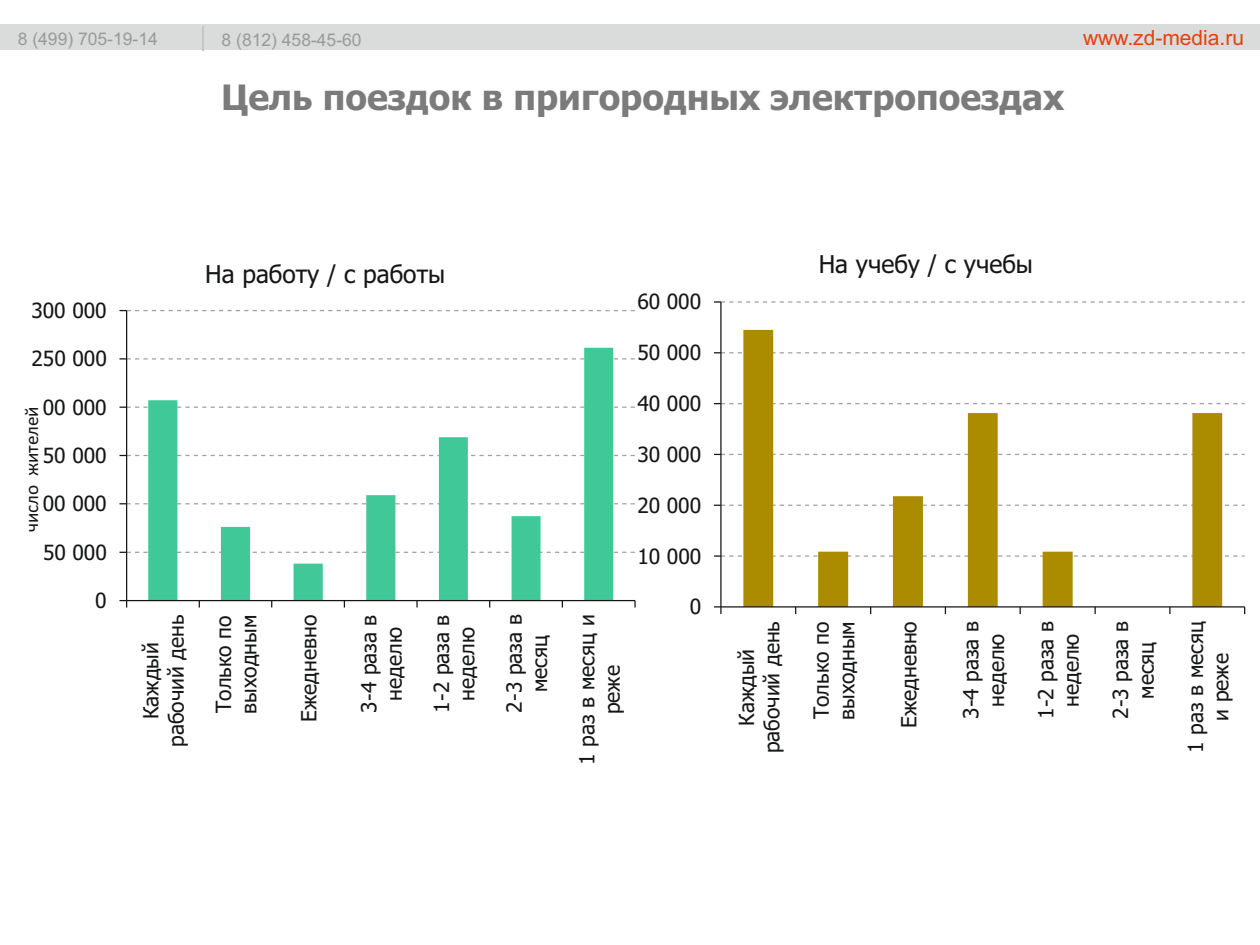
<style>
.page{position:relative;width:1260px;height:945px;background:#fff}
.page>*{position:absolute;margin:0;border:0;box-sizing:border-box;transform-origin:0 0}
.t1{font:700 35px "Tahoma";color:#7a7b7a}
.t2{font:24.5px "Tahoma";color:#151616}
.t3{font:21px/25.4px "Tahoma";color:#151616;text-align:center}
.t4{font:21px "Arial";color:#e6400e}
.t5{font:19.25px "Calibri";color:#151616}
.t6{font:17.5px "Arial";color:#999}
</style>
<div class="page">
<svg style="left:148px;top:348px;width:465px;height:252px"></svg>
<hr style="left:126px;top:311px;width:1px;height:290px;background:#151616">
<svg style="left:119px;top:552px;width:516px;height:1px"></svg>
<svg style="left:119px;top:503px;width:516px;height:1px"></svg>
<svg style="left:119px;top:455px;width:516px;height:1px"></svg>
<svg style="left:119px;top:407px;width:516px;height:1px"></svg>
<svg style="left:119px;top:358px;width:516px;height:2px"></svg>
<svg style="left:119px;top:310px;width:516px;height:1px"></svg>
<hr style="left:127px;top:600px;width:508px;height:1px;background:#151616">
<svg style="left:119px;top:600px;width:8px;height:8px"></svg>
<svg style="left:416px;top:601px;width:2px;height:7px"></svg>
<svg style="left:634px;top:601px;width:2px;height:7px"></svg>
<svg style="left:743px;top:330px;width:479px;height:276px"></svg>
<hr style="left:720px;top:302px;width:2px;height:305px;background:#151616">
<svg style="left:714px;top:555px;width:531px;height:2px"></svg>
<svg style="left:714px;top:505px;width:531px;height:1px"></svg>
<svg style="left:714px;top:454px;width:531px;height:1px"></svg>
<svg style="left:714px;top:403px;width:531px;height:1px"></svg>
<svg style="left:714px;top:352px;width:531px;height:1px"></svg>
<svg style="left:714px;top:301px;width:531px;height:2px"></svg>
<hr style="left:721px;top:606px;width:524px;height:2px;background:#151616">
<svg style="left:714px;top:606px;width:8px;height:8px"></svg>
<svg style="left:1169px;top:607px;width:2px;height:7px"></svg>
<div style="left:0;top:20px;width:1260px;height:30px;background:#dadcdb"></div>
<hr style="left:202px;top:26px;width:2px;height:24px;background:#c5c5c5">
<div style="left:0;top:3px;width:1260px;height:21px;background:#fff"></div>
<p class="t6" style="left:18px;top:33px;width:142px">8 (499) 705-19-14</p>
<p class="t6" style="left:222px;top:33px;width:142px">8 (812) 458-45-60</p>
<p class="t4" style="left:1083px;top:30px;width:163px">www.zd-media.ru</p>
<h1 class="t1" style="left:221px;top:83px;width:845px">Цель поездок в пригородных электропоездах</h1>
<p class="t3" style="left:31px;top:299px;width:77px">300 000</p>
<p class="t3" style="left:31px;top:348px;width:77px">250 000</p>
<p class="t3" style="left:31px;top:396px;width:77px">200 000</p>
<p class="t5" style="left:24px;top:532px;width:128px;rotate:-90deg">число жителей</p>
<p class="t3" style="left:31px;top:444px;width:77px">150 000</p>
<p class="t3" style="left:31px;top:493px;width:77px">100 000</p>
<p class="t3" style="left:43px;top:541px;width:65px">50 000</p>
<p class="t3" style="left:95px;top:589px;width:13px">0</p>
<p class="t2" style="left:205px;top:264px;width:241px">На работу / с работы</p>
<p class="t3" style="left:637px;top:291px;width:65px">60 000</p>
<p class="t3" style="left:637px;top:342px;width:65px">50 000</p>
<p class="t3" style="left:637px;top:392px;width:66px">40 000</p>
<p class="t3" style="left:637px;top:443px;width:65px">30 000</p>
<p class="t3" style="left:140px;top:747px;width:134px;rotate:-90deg">Каждый рабочий день</p>
<p class="t3" style="left:213px;top:714px;width:100px;text-align:left;rotate:-90deg">Только по выходным</p>
<p class="t3" style="left:298px;top:722px;width:108px;rotate:-90deg">Ежедневно</p>
<p class="t3" style="left:358px;top:713px;width:100px;rotate:-90deg">3-4 раза в неделю</p>
<p class="t3" style="left:431px;top:713px;width:100px;rotate:-90deg">1-2 раза в неделю</p>
<p class="t3" style="left:503px;top:713px;width:100px;rotate:-90deg">2-3 раза в месяц</p>
<p class="t3" style="left:576px;top:765px;width:152px;rotate:-90deg">1 раз в месяц и реже</p>
<p class="t3" style="left:637px;top:494px;width:65px">20 000</p>
<p class="t3" style="left:637px;top:545px;width:66px">10 000</p>
<p class="t3" style="left:690px;top:596px;width:13px">0</p>
<p class="t2" style="left:819px;top:254px;width:216px">На учебу / с учебы</p>
<p class="t3" style="left:736px;top:753px;width:134px;rotate:-90deg">Каждый рабочий день</p>
<p class="t3" style="left:810px;top:720px;width:100px;text-align:left;rotate:-90deg">Только по выходным</p>
<p class="t3" style="left:898px;top:728px;width:108px;rotate:-90deg">Ежедневно</p>
<p class="t3" style="left:960px;top:719px;width:100px;rotate:-90deg">3-4 раза в неделю</p>
<p class="t3" style="left:1035px;top:719px;width:100px;rotate:-90deg">1-2 раза в неделю</p>
<p class="t3" style="left:1110px;top:719px;width:100px;rotate:-90deg">2-3 раза в месяц</p>
<p class="t3" style="left:1185px;top:753px;width:133px;rotate:-90deg">1 раз в месяц и реже</p>
</div>
